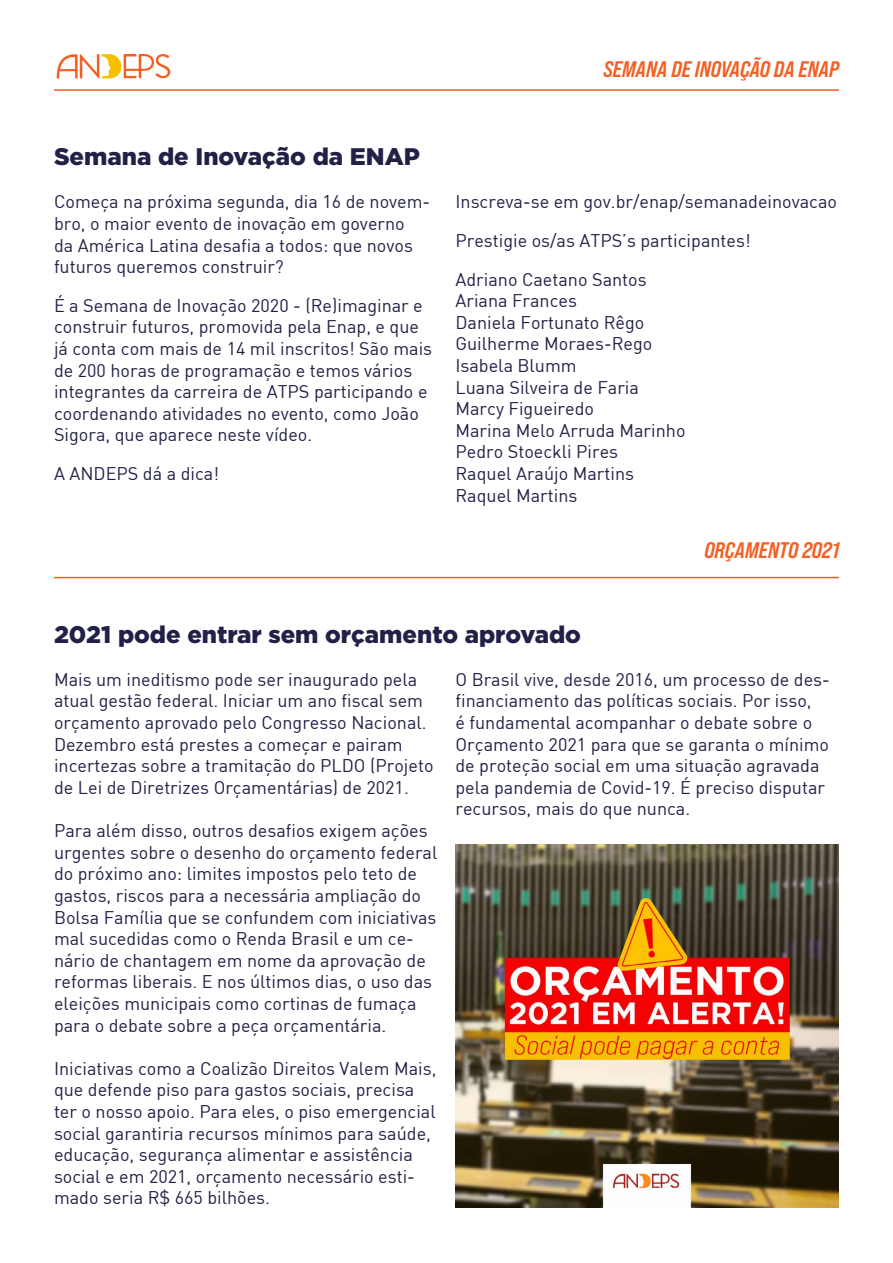
<style>
.page{position:relative;width:893px;height:1263px;background:#fff}
.page>*{position:absolute;margin:0;border:0;box-sizing:border-box;transform-origin:0 0}
.t1{font:900 24px "Gotham";color:#212147}
.t2{font:22.5px "Bebas Neue Pro Sm E Bd It";color:#f36024}
.t3{font:18px/21.6px "DIN";color:#212147}
</style>
<div class="page">
<svg style="left:57px;top:54px;width:113px;height:25px"></svg>
<hr style="left:54px;top:89px;width:785px;height:2px;background:#eb6027">
<hr style="left:54px;top:577px;width:785px;height:1px;background:#f36024">
<img style="left:455px;top:844px;width:384px;height:363px">
<p class="t2" style="left:603px;top:55px;width:237px">SEMANA DE INOVAÇÃO DA ENAP</p>
<h1 class="t1" style="left:54px;top:143px;width:367px">Semana de Inovação da ENAP</h1>
<p class="t3" style="left:54px;top:191px;width:378px">Começa na próxima segunda, dia 16 de novem&shy;bro, o maior evento de inovação em governo<br>da América Latina desafia a todos: que novos futuros queremos construir?</p>
<p class="t3" style="left:54px;top:294px;width:380px">É a Semana de Inovação 2020 - (Re)imaginar e construir futuros, promovida pela Enap, e que já conta com mais de 14 mil inscritos! São mais de 200 horas de programação e temos vários integrantes da carreira de ATPS participando e coordenando atividades no evento, como João Sigora, que aparece neste vídeo.</p>
<p class="t3" style="left:54px;top:462px;width:167px">A ANDEPS dá a dica!</p>
<p class="t3" style="left:455px;top:182px;width:383px;line-height:38.5px">Inscreva-se em gov.br/enap/semanadeinovacao<br>Prestigie os/as ATPS’s participantes!<br>Adriano Caetano Santos</p>
<p class="t3" style="left:455px;top:289px;width:232px">Ariana Frances<br>Daniela Fortunato Rêgo<br>Guilherme Moraes-Rego<br>Isabela Blumm<br>Luana Silveira de Faria<br>Marcy Figueiredo<br>Marina Melo Arruda Marinho<br>Pedro Stoeckli Pires<br>Raquel Araújo Martins<br>Raquel Martins</p>
<p class="t2" style="left:704px;top:537px;width:136px">ORÇAMENTO 2021</p>
<h1 class="t1" style="left:54px;top:620px;width:528px">2021 pode entrar sem orçamento aprovado</h1>
<p class="t3" style="left:54px;top:668px;width:381px">Mais um ineditismo pode ser inaugurado pela atual gestão federal. Iniciar um ano fiscal sem orçamento aprovado pelo Congresso Nacional.<br>Dezembro está prestes a começar e pairam incertezas sobre a tramitação do PLDO (Projeto de Lei de Diretrizes Orçamentárias) de 2021.</p>
<p class="t3" style="left:54px;top:819px;width:385px">Para além disso, outros desafios exigem ações urgentes sobre o desenho do orçamento federal do próximo ano: limites impostos pelo teto de gastos, riscos para a necessária ampliação do Bolsa Família que se confundem com iniciativas mal sucedidas como o Renda Brasil e um ce&shy;nário de chantagem em nome da aprovação de reformas liberais. E nos últimos dias, o uso das eleições municipais como cortinas de fumaça para o debate sobre a peça orçamentária.</p>
<p class="t3" style="left:54px;top:1057px;width:384px">Iniciativas como a Coalizão Direitos Valem Mais, que defende piso para gastos sociais, precisa ter o nosso apoio. Para eles, o piso emergencial social garantiria recursos mínimos para saúde, educação, segurança alimentar e assistência social e em 2021, orçamento necessário esti&shy;mado seria R$ 665 bilhões.</p>
<p class="t3" style="left:455px;top:668px;width:376px">O Brasil vive, desde 2016, um processo de des&shy;financiamento das políticas sociais. Por isso,<br>é fundamental acompanhar o debate sobre o Orçamento 2021 para que se garanta o mínimo de proteção social em uma situação agravada pela pandemia de Covid-19. É preciso disputar recursos, mais do que nunca.</p>
</div>
